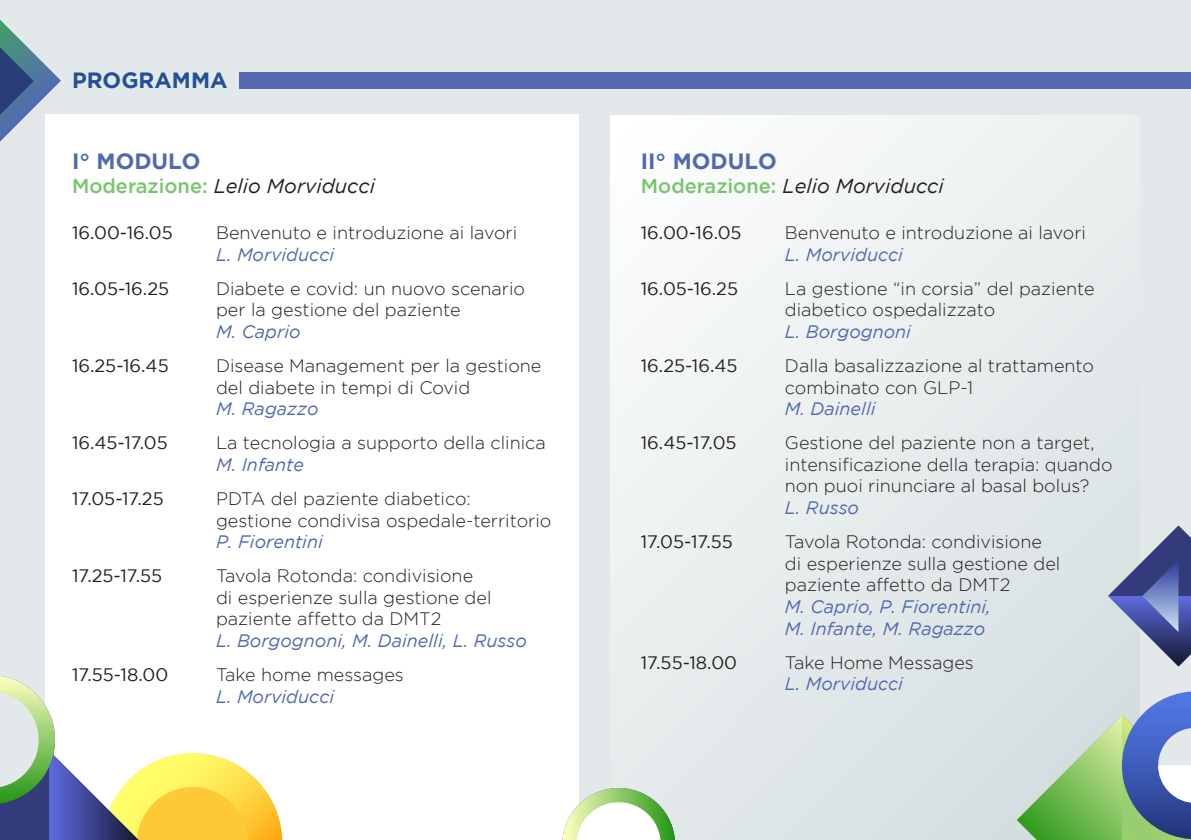
<style>
.page{position:relative;width:1191px;height:840px;background:#fff}
.page>*{position:absolute;margin:0;border:0;box-sizing:border-box;transform-origin:0 0}
.t1{font:700 22px "Gotham";color:#5269b1}
.t2{font:700 22px "Gotham";color:#245195}
.t3{font:italic 20px "Gotham";color:#231f20}
.t4{font:300 18px/21.6px "Gotham";color:#231f20}
.t5{font:italic 18px/21.6px "Gotham";color:#5269b1}
.t6{font:18px "Gotham";color:#231f20}
.s1{font-weight:500;font-style:normal;color:#79c46e}
.s2{font-weight:400;font-style:italic;color:#5269b1}
</style>
<div class="page">
<div style="left:0;top:1px;width:1191px;height:838px;background:#e3e9ea"></div>
<div style="left:45px;top:114px;width:534px;height:725px;background:#fff"></div>
<div style="left:610px;top:115px;width:529px;height:724px;background:linear-gradient(to right,#f1f4f4,#e0e6e7)"></div>
<svg style="left:1108px;top:525px;width:83px;height:141px"></svg>
<svg style="left:1016px;top:691px;width:175px;height:148px"></svg>
<svg style="left:0;top:675px;width:282px;height:164px"></svg>
<svg style="left:562px;top:787px;width:113px;height:52px"></svg>
<div style="left:239px;top:72px;width:952px;height:17px;background:#5269b1"></div>
<svg style="left:0;top:20px;width:61px;height:122px"></svg>
<p class="t2" style="left:72px;top:68px;width:157px">PROGRAMMA</p>
<p class="t1" style="left:72px;top:149px;width:130px">I° MODULO</p>
<p class="t3" style="left:72px;top:175px;width:304px"><span class="s1">Moderazione:</span> Lelio Morviducci</p>
<p class="t6" style="left:72px;top:222px;width:102px">16.00-16.05</p>
<p class="t4" style="left:216px;top:221px;width:303px">Benvenuto e introduzione ai lavori</p>
<p class="t5" style="left:216px;top:243px;width:120px">L. Morviducci</p>
<p class="t6" style="left:72px;top:278px;width:99px">16.05-16.25</p>
<p class="t4" style="left:216px;top:277px;width:310px">Diabete e covid: un nuovo scenario per la gestione del paziente</p>
<p class="t5" style="left:216px;top:320px;width:86px">M. Caprio</p>
<p class="t6" style="left:72px;top:355px;width:98px">16.25-16.45</p>
<p class="t4" style="left:216px;top:354px;width:327px">Disease Management per la gestione</p>
<p class="t4" style="left:216px;top:376px;width:256px">del diabete in tempi di Covid<br><span class="s2">M. Ragazzo</span></p>
<p class="t6" style="left:72px;top:432px;width:97px">16.45-17.05</p>
<p class="t4" style="left:216px;top:431px;width:331px">La tecnologia a supporto della clinica<br><span class="s2">M. Infante</span></p>
<p class="t6" style="left:72px;top:488px;width:93px">17.05-17.25</p>
<p class="t4" style="left:216px;top:487px;width:337px">PDTA del paziente diabetico:<br>gestione condivisa ospedale-territorio<br><span class="s2">P. Fiorentini</span></p>
<p class="t6" style="left:72px;top:565px;width:92px">17.25-17.55</p>
<p class="t4" style="left:216px;top:564px;width:259px">Tavola Rotonda: condivisione</p>
<p class="t4" style="left:216px;top:586px;width:277px">di esperienze sulla gestione del paziente affetto da DMT2</p>
<p class="t5" style="left:216px;top:629px;width:312px">L. Borgognoni, M. Dainelli, L. Russo</p>
<p class="t6" style="left:72px;top:664px;width:98px">17.55-18.00</p>
<p class="t4" style="left:216px;top:663px;width:189px">Take home messages</p>
<p class="t5" style="left:216px;top:685px;width:120px">L. Morviducci</p>
<p class="t1" style="left:641px;top:149px;width:137px">II° MODULO</p>
<p class="t3" style="left:641px;top:175px;width:304px"><span class="s1">Moderazione:</span> Lelio Morviducci</p>
<p class="t6" style="left:641px;top:222px;width:102px">16.00-16.05</p>
<p class="t4" style="left:785px;top:221px;width:303px">Benvenuto e introduzione ai lavori<br><span class="s2">L. Morviducci</span></p>
<p class="t6" style="left:641px;top:278px;width:99px">16.05-16.25</p>
<p class="t4" style="left:785px;top:277px;width:311px">La gestione “in corsia” del paziente diabetico ospedalizzato</p>
<p class="t5" style="left:785px;top:320px;width:128px">L. Borgognoni</p>
<p class="t6" style="left:641px;top:355px;width:98px">16.25-16.45</p>
<p class="t4" style="left:785px;top:354px;width:311px">Dalla basalizzazione al trattamento combinato con GLP-1</p>
<p class="t5" style="left:785px;top:398px;width:92px">M. Dainelli</p>
<p class="t6" style="left:641px;top:432px;width:97px">16.45-17.05</p>
<p class="t4" style="left:785px;top:431px;width:329px">Gestione del paziente non a target, intensificazione della terapia: quando non puoi rinunciare al basal bolus?</p>
<p class="t5" style="left:785px;top:496px;width:76px">L. Russo</p>
<p class="t6" style="left:641px;top:531px;width:93px">17.05-17.55</p>
<p class="t4" style="left:785px;top:530px;width:259px">Tavola Rotonda: condivisione</p>
<p class="t4" style="left:785px;top:552px;width:277px">di esperienze sulla gestione del paziente affetto da DMT2</p>
<p class="t5" style="left:785px;top:595px;width:207px">M. Caprio, P. Fiorentini,<br>M. Infante, M. Ragazzo</p>
<p class="t6" style="left:641px;top:652px;width:98px">17.55-18.00</p>
<p class="t4" style="left:785px;top:651px;width:190px">Take Home Messages</p>
<p class="t5" style="left:785px;top:672px;width:120px">L. Morviducci</p>
</div>
